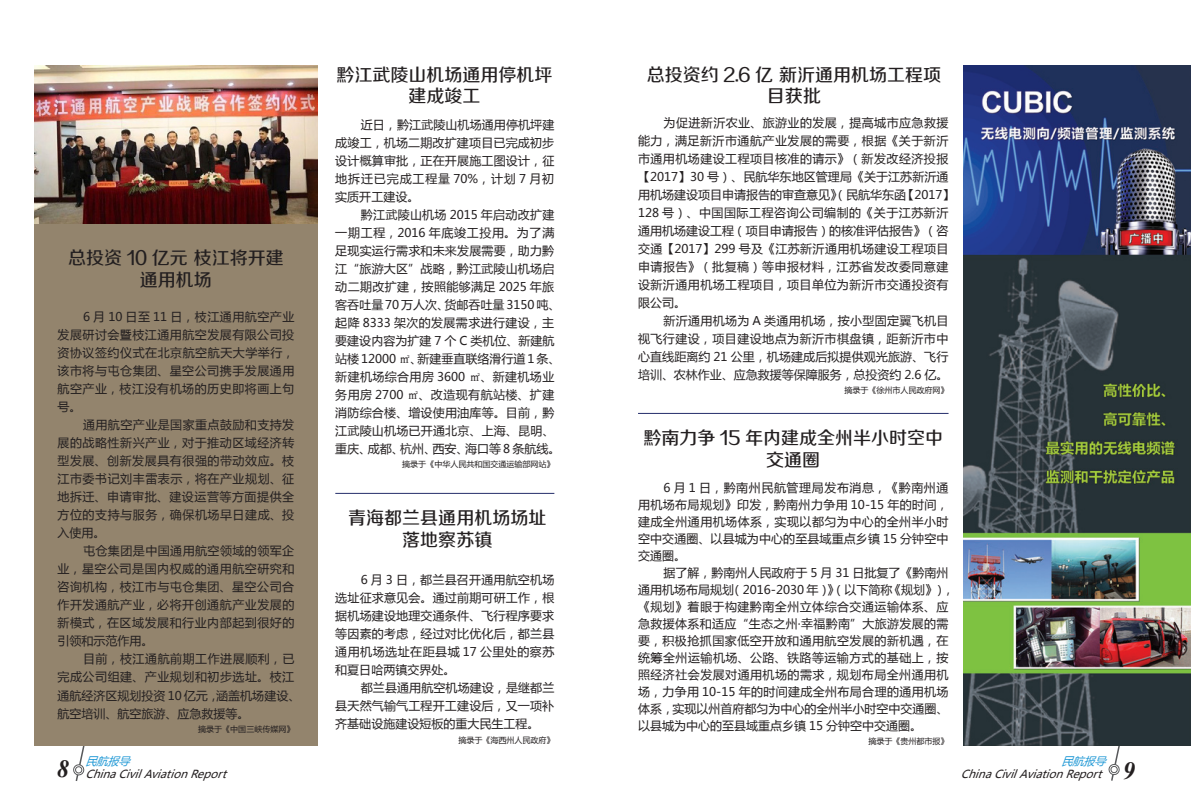
<style>
.page{position:relative;width:1191px;height:808px;background:#fff}
.page>*{position:absolute;margin:0;border:0;box-sizing:border-box;transform-origin:0 0}
.t1{font:italic 700 24.6px "Times New Roman";color:#231f20}
.t2{font:18px/21.6px "FZZZHUNHJW GB1 0";color:#231f20;text-align:center}
.t3{font:12px/18px "Microsoft Ya Hei";letter-spacing:.03em;color:#231f20;text-align:justify}
.t4{font:italic 11px "Microsoft Ya Hei";color:#231f20}
.t5{font:italic 11px "Microsoft Ya Hei";color:#1f98d5}
.t6{font:8px "Microsoft Ya Hei";color:#231f20}
.s1{font-family:"You Yuan"}
</style>
<div class="page">
<svg style="left:73px;top:746px;width:12px;height:35px"></svg>
<svg style="left:1108px;top:746px;width:12px;height:35px"></svg>
<div style="left:34px;top:214px;width:284px;height:532px;background:#93846d"></div>
<img style="left:34px;top:65px;width:284px;height:158px">
<img style="left:963px;top:65px;width:228px;height:681px">
<hr style="left:638px;top:413px;width:310px;height:1px;background:#242d6a">
<hr style="left:335px;top:493px;width:219px;height:1px;background:#242d6a">
<p class="t2" style="left:68px;top:248px;width:217px">总投资 10 亿元 枝江将开建通用机场</p>
<p class="t3" style="left:58px;top:308px;width:238px;text-indent:26px">6 月 10 日至 11 日，枝江通用航空产业发展研讨会暨枝江通用航空发展有限公司投资协议签约仪式在北京航空航天大学举行，该市将与屯仓集团、星空公司携手发展通用航空产业，枝江没有机场的历史即将画上句号。</p>
<p class="t3" style="left:58px;top:416px;width:238px;text-indent:26px">通用航空产业是国家重点鼓励和支持发展的战略性新兴产业，对于推动区域经济转型发展、创新发展具有很强的带动效应。枝江市委书记刘丰雷表示，将在产业规划、征地拆迁、申请审批、建设运营等方面提供全方位的支持与服务，确保机场早日建成、投入使用。</p>
<p class="t3" style="left:58px;top:542px;width:238px;text-indent:26px">屯仓集团是中国通用航空领域的领军企业，星空公司是国内权威的通用航空研究和咨询机构，枝江市与屯仓集团、星空公司合作开发通航产业，必将开创通航产业发展的新模式，在区域发展和行业内部起到很好的引领和示范作用。</p>
<p class="t3" style="left:58px;top:650px;width:244px;text-align:left;text-indent:26px">目前，枝江通航前期工作进展顺利，已完成公司组建、产业规划和初步选址。枝江通航经济区规划投资 10 亿元，涵盖机场建设、航空培训、航空旅游、应急救援等。</p>
<p class="t6" style="left:198px;top:724px;width:97px">摘录于《中国三峡传媒网》</p>
<p class="t5" style="left:85px;top:754px;width:51px">民航报导</p>
<h1 class="t1" style="left:57px;top:752px;width:14px">8</h1>
<p class="t4" style="left:85px;top:767px;width:147px">ChinaCivilAviationReport</p>
<p class="t2" style="left:336px;top:65px;width:217px">黔江武陵山机场通用停机坪建成竣工</p>
<p class="t3" style="left:335px;top:115px;width:221px;text-indent:26px">近日，黔江武陵山机场通用停机坪建成竣工，机场二期改扩建项目已完成初步设计概算审批，正在开展施工图设计，征地拆迁已完成工程量 70%，计划 7 月初实质开工建设。</p>
<p class="t3" style="left:335px;top:205px;width:226px;text-align:left;text-indent:26px">黔江武陵山机场 2015 年启动改扩建一期工程，2016 年底竣工投用。为了满足现实运行需求和未来发展需要，助力黔江“旅游大区”战略，黔江武陵山机场启动二期改扩建，按照能够满足 2025 年旅客吞吐量 70 万人次、货邮吞吐量 3150 吨、起降 8333 架次的发展需求进行建设，主要建设内容为扩建 7 个 C 类机位、新建航站楼 12000 <span class="s1">㎡</span>、新建垂直联络滑行道 1 条、新建机场综合用房 3600 <span class="s1">㎡</span>、新建机场业务用房 2700 <span class="s1">㎡</span>、改造现有航站楼、扩建消防综合楼、增设使用油库等。目前，黔江武陵山机场已开通北京、上海、昆明、重庆、成都、杭州、西安、海口等 8 条航线。</p>
<p class="t6" style="left:402px;top:459px;width:154px">摘录于《中华人民共和国交通运输部网站》</p>
<p class="t2" style="left:348px;top:508px;width:199px">青海都兰县通用机场场址落地察苏镇</p>
<p class="t3" style="left:335px;top:571px;width:221px;text-indent:26px">6 月 3 日，都兰县召开通用航空机场选址征求意见会。通过前期可研工作，根据机场建设地理交通条件、飞行程序要求等因素的考虑，经过对比优化后，都兰县通用机场选址在距县城 17 公里处的察苏和夏日哈两镇交界处。</p>
<p class="t3" style="left:335px;top:679px;width:221px;text-indent:26px">都兰县通用航空机场建设，是继都兰县天然气输气工程开工建设后，又一项补齐基础设施建设短板的重大民生工程。</p>
<p class="t6" style="left:458px;top:735px;width:98px">摘录于《海西州人民政府》</p>
<p class="t2" style="left:647px;top:65px;width:296px">总投资约 2.6 亿 新沂通用机场工程项目获批</p>
<p class="t3" style="left:638px;top:113px;width:318px;text-align:left;text-indent:26px">为促进新沂农业、旅游业的发展，提高城市应急救援能力，满足新沂市通航产业发展的需要，根据《关于新沂市通用机场建设工程项目核准的请示》（新发改经济投报【2017】30 号）、民航华东地区管理局《关于江苏新沂通用机场建设项目申请报告的审查意见》（民航华东函【2017】<br>128 号）、中国国际工程咨询公司编制的《关于江苏新沂通用机场建设工程（项目申请报告）的核准评估报告》（咨交通【2017】299 号及《江苏新沂通用机场建设工程项目申请报告》（批复稿）等申报材料，江苏省发改委同意建设新沂通用机场工程项目，项目单位为新沂市交通投资有限公司。</p>
<p class="t3" style="left:638px;top:311px;width:312px;text-indent:26px">新沂通用机场为 A 类通用机场，按小型固定翼飞机目视飞行建设，项目建设地点为新沂市棋盘镇，距新沂市中心直线距离约 21 公里，机场建成后拟提供观光旅游、飞行培训、农林作业、应急救援等保障服务，总投资约 2.6 亿。</p>
<p class="t6" style="left:844px;top:385px;width:105px">摘录于《徐州市人民政府网》</p>
<p class="t2" style="left:643px;top:428px;width:301px">黔南力争 15 年内建成全州半小时空中交通圈</p>
<p class="t3" style="left:638px;top:478px;width:312px;line-height:17px;text-indent:26px">6 月 1 日，黔南州民航管理局发布消息，《黔南州通用机场布局规划》印发，黔南州力争用 10-15 年的时间，建成全州通用机场体系，实现以都匀为中心的全州半小时空中交通圈、以县城为中心的至县域重点乡镇 15 分钟空中交通圈。</p>
<p class="t3" style="left:638px;top:563px;width:318px;line-height:17px;text-align:left;text-indent:26px">据了解，黔南州人民政府于 5 月 31 日批复了《黔南州通用机场布局规划（2016-2030 年）》（以下简称《规划》），《规划》着眼于构建黔南全州立体综合交通运输体系、应急救援体系和适应“生态之州·幸福黔南”大旅游发展的需要，积极抢抓国家低空开放和通用航空发展的新机遇，在统筹全州运输机场、公路、铁路等运输方式的基础上，按照经济社会发展对通用机场的需求，规划布局全州通用机场，力争用 10-15 年的时间建成全州布局合理的通用机场体系，实现以州首府都匀为中心的全州半小时空中交通圈、以县城为中心的至县域重点乡镇 15 分钟空中交通圈。</p>
<p class="t6" style="left:868px;top:736px;width:81px">摘录于《贵州都市报》</p>
<p class="t5" style="left:1061px;top:753px;width:51px">民航报导</p>
<p class="t4" style="left:960px;top:766px;width:147px">ChinaCivilAviationReport</p>
<h1 class="t1" style="left:1122px;top:754px;width:14px">9</h1>
</div>
